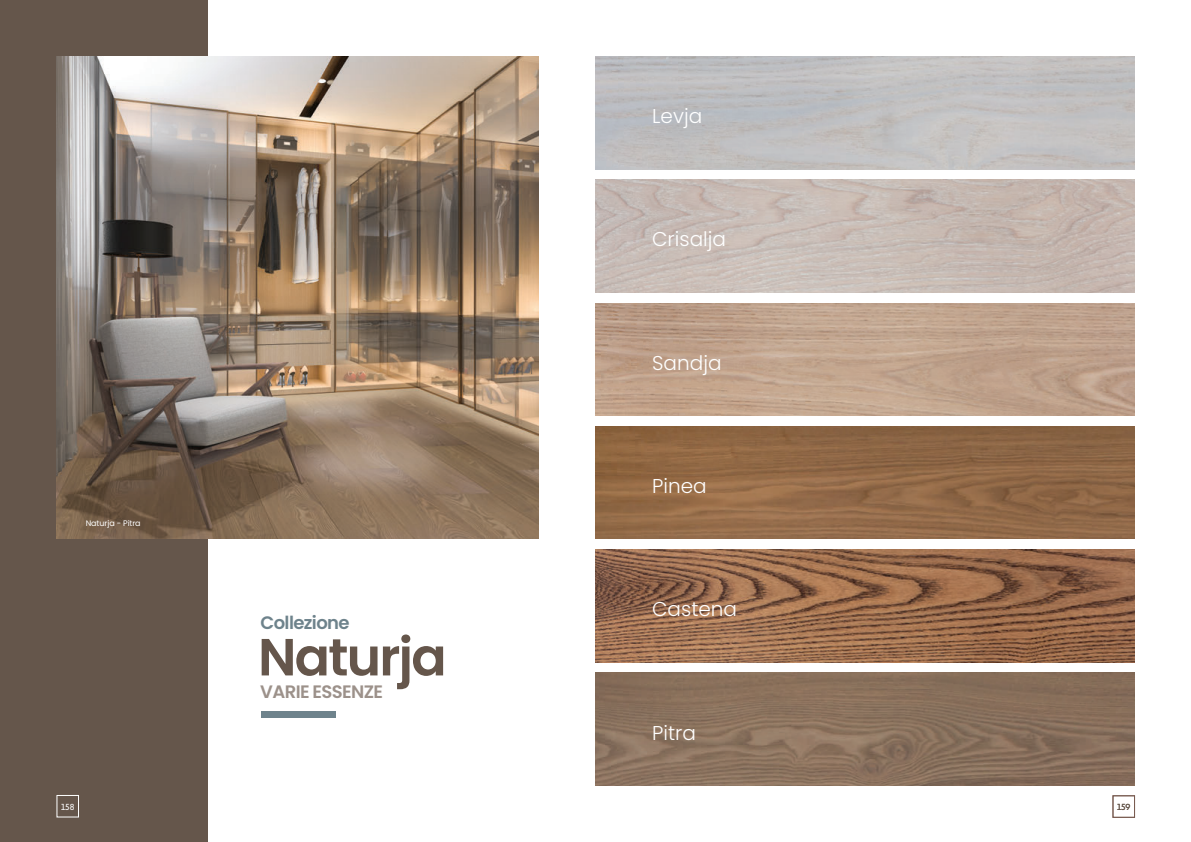
<style>
.page{position:relative;width:1191px;height:842px;background:#fff}
.page>*{position:absolute;margin:0;border:0;box-sizing:border-box;transform-origin:0 0}
.t1{font:600 52.2px "Poppins";letter-spacing:-.035em;color:#65564b}
.t2{font:300 20px "Poppins";color:#fff}
.t3{font:600 18px "Poppins";letter-spacing:-.035em;color:#9c918a}
.t4{font:600 18px "Poppins";letter-spacing:-.035em;color:#6e838c}
.t5{font:9px "Niveau Grotesk";color:#fff}
.t6{font:9px "Niveau Grotesk";color:#65564b}
.t7{font:8px "Poppins";letter-spacing:-.01em;color:#fff}
</style>
<div class="page">
<div style="left:0;top:0;width:207px;height:842px;background:#65564b"></div>
<img style="left:57px;top:57px;width:482px;height:482px">
<div style="left:57px;top:795px;width:22px;height:22px;border:1px solid #fff"></div>
<img style="left:595px;top:180px;width:539px;height:113px">
<img style="left:595px;top:303px;width:539px;height:113px">
<img style="left:595px;top:426px;width:539px;height:113px">
<img style="left:595px;top:549px;width:539px;height:113px">
<img style="left:595px;top:672px;width:539px;height:113px">
<div style="left:262px;top:711px;width:73px;height:6px;background:#6e838c"></div>
<div style="left:1112px;top:795px;width:22px;height:22px;border:1px solid #795c51"></div>
<p class="t7" style="left:86px;top:518px;width:56px">Naturja - Pitra</p>
<p class="t5" style="left:61px;top:801px;width:15px">158</p>
<p class="t4" style="left:261px;top:612px;width:90px">Collezione</p>
<h1 class="t1" style="left:258px;top:627px;width:190px">Naturja</h1>
<p class="t3" style="left:260px;top:681px;width:124px">VARIE ESSENZE</p>
<p class="t2" style="left:652px;top:105px;width:51px">Levja</p>
<p class="t2" style="left:652px;top:227px;width:75px">Crisalja</p>
<p class="t2" style="left:652px;top:351px;width:71px">Sandja</p>
<p class="t2" style="left:652px;top:474px;width:56px">Pinea</p>
<p class="t2" style="left:652px;top:598px;width:86px">Castena</p>
<p class="t2" style="left:652px;top:721px;width:45px">Pitra</p>
<p class="t6" style="left:1117px;top:802px;width:15px">159</p>
</div>
